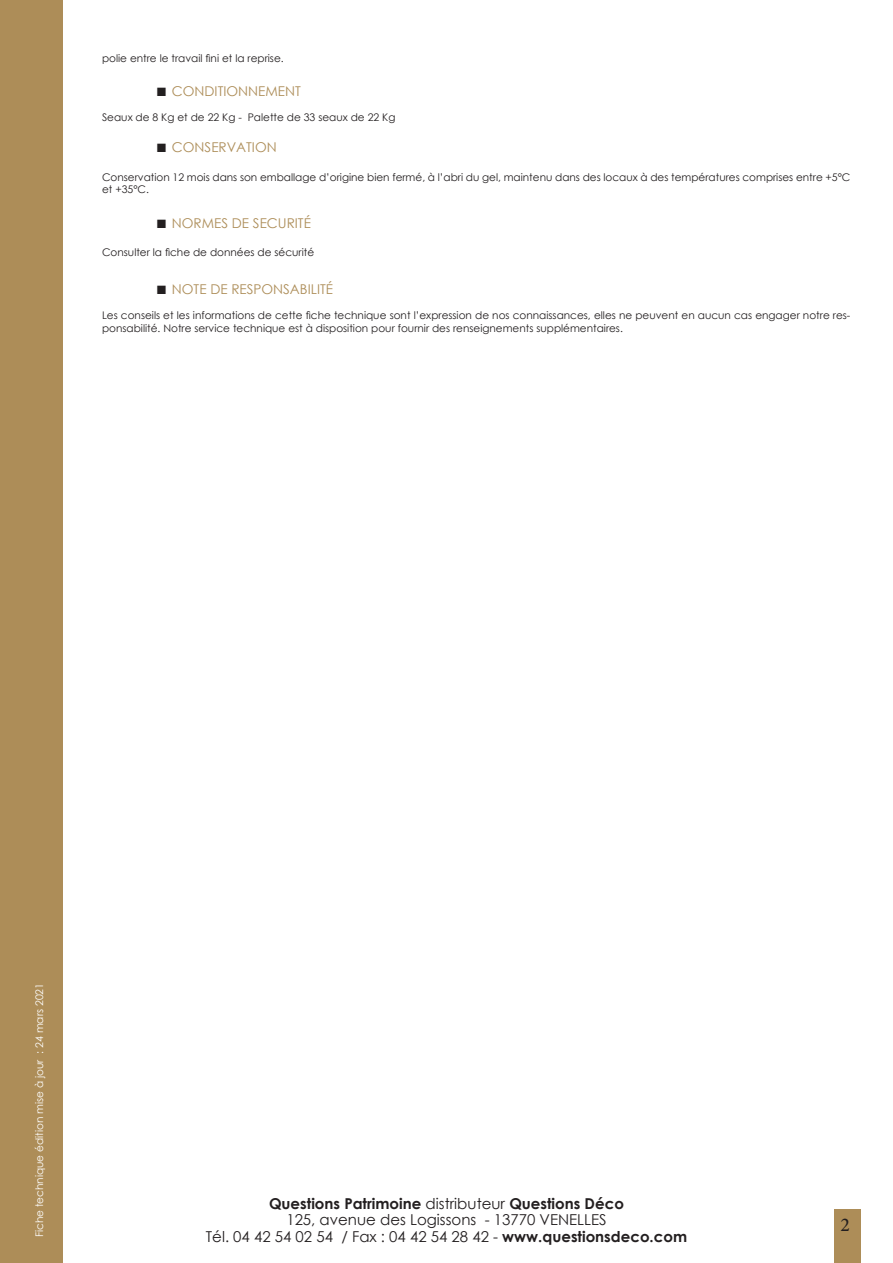
<style>
.page{position:relative;width:893px;height:1263px;background:#ad8d58}
.page>*{position:absolute;margin:0;border:0;box-sizing:border-box;transform-origin:0 0}
.t1{font:500 19.5px "Minion Pro";color:#231f20}
.t2{font:15px "Century Gothic";color:#231f20}
.t3{font:700 15px "Century Gothic";color:#231f20}
.t4{font:13.5px "Century Gothic";color:#ad8d58}
.t5{font:10.5px/12.6px "Century Gothic";color:#231f20}
.t6{font:10.5px "Century Gothic";color:#fff}
.s1{font-size:18px;color:#231f20}
.s2{font-weight:400}
.s3{font-weight:700}
</style>
<div class="page">
<div style="left:63px;top:0;width:830px;height:1202px;background:#fff"></div>
<div style="left:63px;top:410px;width:116px;height:853px;background:#fff"></div>
<div style="left:177px;top:1171px;width:576px;height:92px;background:#fff"></div>
<p class="t5" style="left:102px;top:52px;width:183px">polie entre le travail fini et la reprise.</p>
<p class="t4" style="left:156px;top:82px;width:146px"><span class="s1">■</span> CONDITIONNEMENT</p>
<p class="t5" style="left:102px;top:111px;width:295px">Seaux de 8 Kg et de 22 Kg - Palette de 33 seaux de 22 Kg</p>
<p class="t4" style="left:156px;top:138px;width:122px"><span class="s1">■</span> CONSERVATION</p>
<p class="t5" style="left:102px;top:170px;width:750px">Conservation 12 mois dans son emballage d’origine bien fermé, à l’abri du gel, maintenu dans des locaux à des températures comprises entre +5°C et +35°C.</p>
<p class="t4" style="left:156px;top:213px;width:156px"><span class="s1">■</span> NORMES DE SECURITÉ</p>
<p class="t5" style="left:102px;top:246px;width:214px">Consulter la fiche de données de sécurité</p>
<p class="t4" style="left:156px;top:280px;width:178px"><span class="s1">■</span> NOTE DE RESPONSABILITÉ</p>
<p class="t5" style="left:102px;top:309px;width:750px">Les conseils et les informations de cette fiche technique sont l’expression de nos connaissances, elles ne peuvent en aucun cas engager notre res&shy;ponsabilité. Notre service technique est à disposition pour fournir des renseignements supplémentaires.</p>
<p class="t6" style="left:32px;top:1237px;width:256px;rotate:-90deg">Fiche technique édition mise à jour : 24 mars 2021</p>
<p class="t3" style="left:269px;top:1192px;width:356px">Questions Patrimoine <span class="s2">distributeur</span> Questions Déco</p>
<p class="t2" style="left:286px;top:1209px;width:322px">125, avenue des Logissons - 13770 VENELLES</p>
<p class="t2" style="left:206px;top:1226px;width:483px">Tél. 04 42 54 02 54 / Fax : 04 42 54 28 42 - <span class="s3">www.questionsdeco.com</span></p>
<h1 class="t1" style="left:840px;top:1211px;width:11px">2</h1>
</div>
